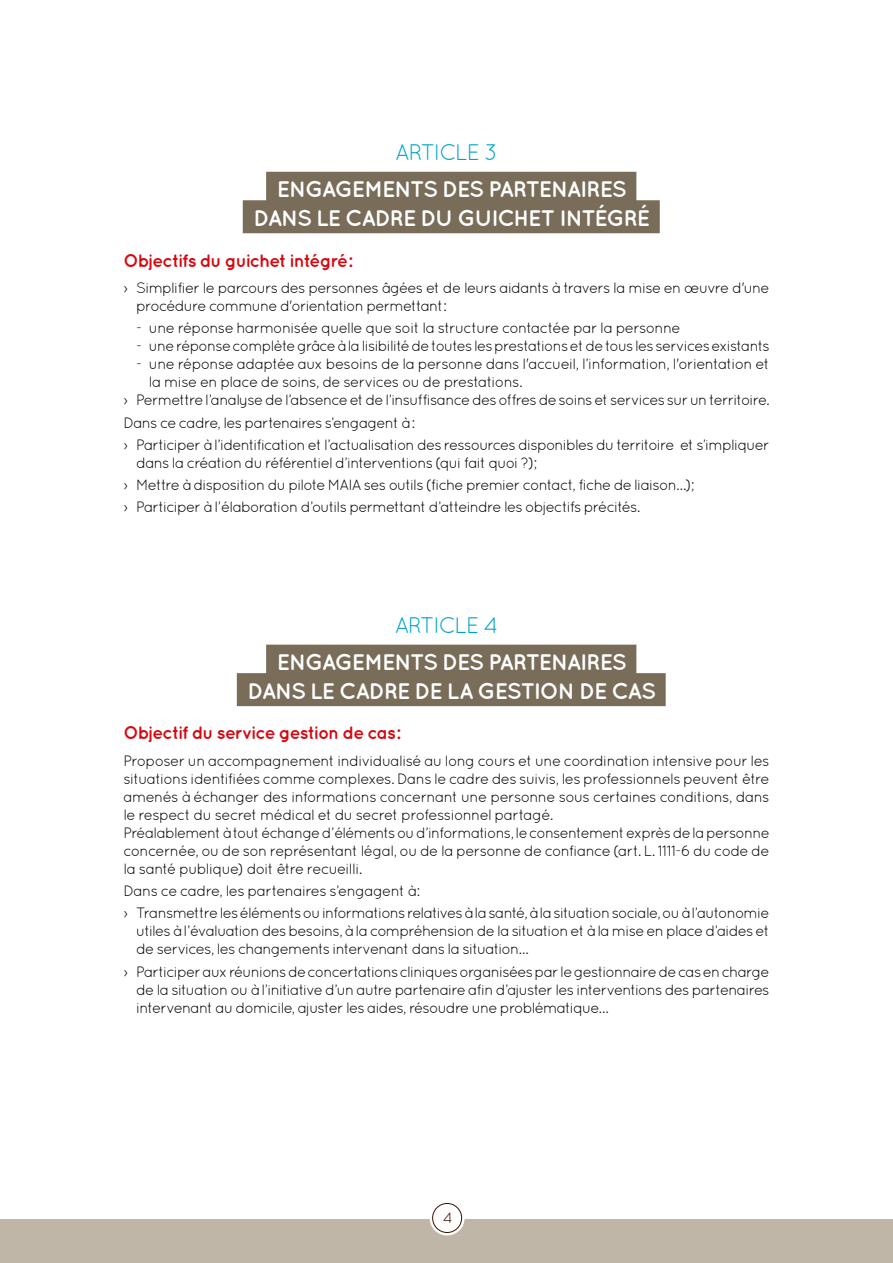
<style>
.page{position:relative;width:893px;height:1263px;background:#fff}
.page>*{position:absolute;margin:0;border:0;box-sizing:border-box;transform-origin:0 0}
.t1{font:700 22.5px/28.5px "Quicksand";letter-spacing:-.055em;color:#fff;text-align:center}
.t2{font:22.5px "Quicksand";letter-spacing:-.065em;color:#00a3c8}
.t3{font:700 18px "Quicksand";color:#d7070f}
.t4{font:15px/18px "Quicksand";letter-spacing:-.055em;color:#000}
.t5{font:15px "Quicksand";color:#3b0f00}
</style>
<div class="page">
<div style="left:0;top:1219px;width:893px;height:44px;background:#bfb6a8"></div>
<div style="left:430px;top:1200px;width:35px;height:35px;border:6px solid #fff;border-radius:50%"></div>
<div style="left:433px;top:1203px;width:29px;height:29px;background:#fff;border-radius:50%"></div>
<div style="left:432px;top:1203px;width:30px;height:30px;border:1px solid #3b0f00;border-radius:50%"></div>
<div style="left:266px;top:172px;width:370px;height:33px;background:#796d5a"></div>
<div style="left:243px;top:200px;width:417px;height:33px;background:#796d5a"></div>
<div style="left:266px;top:645px;width:370px;height:33px;background:#796d5a"></div>
<div style="left:237px;top:673px;width:429px;height:33px;background:#796d5a"></div>
<h1 class="t2" style="left:395px;top:139px;width:104px">Article 3</h1>
<h1 class="t1" style="left:254px;top:174px;width:398px">ENGAGEMENTS DES PARTENAIRES<br>DANS LE CADRE DU GUICHET INTÉGRÉ</h1>
<p class="t3" style="left:123px;top:249px;width:231px">O BJECTIFS DU GUICHET INTÉGRÉ:</p>
<p class="t4" style="left:136px;top:279px;width:635px;text-indent:-13px">› Simplifier le parcours des personnes âgées et de leurs aidants à travers la mise en œuvre d'une procédure commune d'orientation permettant:</p>
<p class="t4" style="left:136px;top:319px;width:546px">- une réponse harmonisée quelle que soit la structure contactée par la personne</p>
<p class="t4" style="left:136px;top:337px;width:635px">- une réponse complète grâce à la lisibilité de toutes les prestations et de tous les services existants</p>
<p class="t4" style="left:136px;top:355px;width:635px">- une réponse adaptée aux besoins de la personne dans l'accueil, l’information, l'orientation et</p>
<p class="t4" style="left:149px;top:373px;width:375px">la mise en place de soins, de services ou de prestations.</p>
<p class="t4" style="left:123px;top:391px;width:648px">› Permettre l’analyse de l’absence et de l’insuffisance des offres de soins et services sur un territoire.</p>
<p class="t4" style="left:123px;top:411px;width:648px;line-height:22.2px">Dans ce cadre, les partenaires s’engagent à :<br>› Participer à l’identification et l’actualisation des ressources disponibles du territoire et s’impliquer</p>
<p class="t4" style="left:123px;top:451px;width:416px;line-height:22.2px;text-indent:13px">dans la création du référentiel d’interventions (qui fait quoi ?); › Mettre à disposition du pilote MAIA</p>
<p class="t4" style="left:123px;top:474px;width:573px;line-height:22.2px;text-indent:241px">ses outils (fiche premier contact, fiche de liaison…); › Participer à l’élaboration d’outils permettant d’atteindre les objectifs précités.</p>
<h1 class="t2" style="left:395px;top:612px;width:105px">Article 4</h1>
<h1 class="t1" style="left:248px;top:647px;width:410px">ENGAGEMENTS DES PARTENAIRES<br>DANS LE CADRE DE LA GESTION DE CAS</h1>
<p class="t3" style="left:123px;top:722px;width:278px">O BJECTIF DU SERVICE GESTION DE CAS:</p>
<p class="t4" style="left:123px;top:751px;width:648px">Proposer un accompagnement individualisé au long cours et une coordination intensive pour les situations identifiées comme complexes. Dans le cadre des suivis, les professionnels peuvent être amenés à échanger des informations concernant une personne sous certaines conditions, dans le respect du secret médical et du secret professionnel partagé.<br>Préalablement à tout échange d’éléments ou d’informations, le consentement exprès de la personne concernée, ou de son représentant légal, ou de la personne de confiance (art. L. 1111-6 du code de la santé publique) doit être recueilli.</p>
<p class="t4" style="left:123px;top:880px;width:648px;line-height:22.2px">Dans ce cadre, les partenaires s’engagent à:<br>› Transmettre les éléments ou informations relatives à la santé, à la situation sociale, ou à l’autonomie</p>
<p class="t4" style="left:136px;top:922px;width:635px">utiles à l’évaluation des besoins, à la compréhension de la situation et à la mise en place d’aides et de services, les changements intervenant dans la situation…</p>
<p class="t4" style="left:136px;top:962px;width:635px;text-align:justify;text-indent:-13px">› Participer aux réunions de concertations cliniques organisées par le gestionnaire de cas en charge de la situation ou à l’initiative d’un autre partenaire afin d’ajuster les interventions des partenaires intervenant au domicile, ajuster les aides, résoudre une problématique…</p>
<p class="t5" style="left:443px;top:1209px;width:11px">4</p>
</div>
